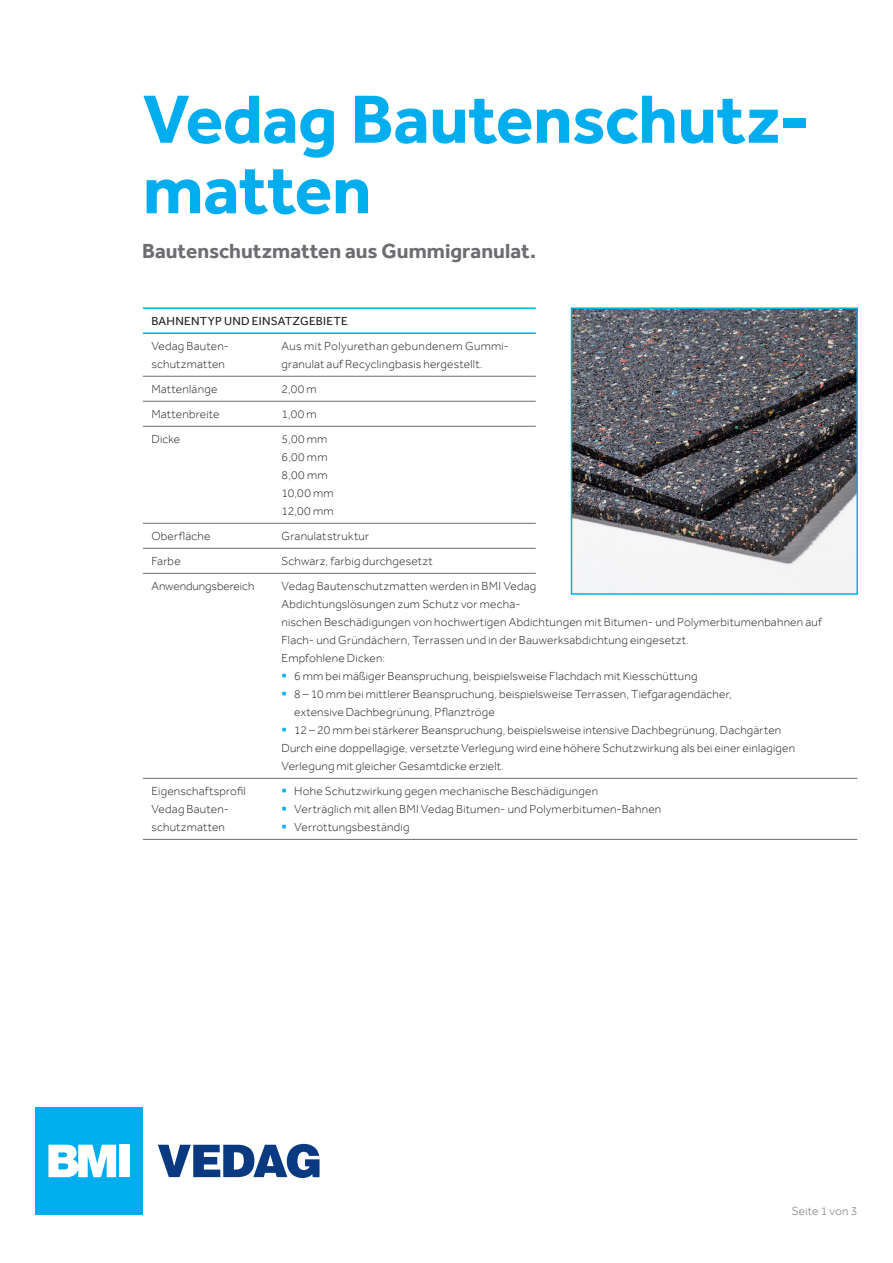
<style>
.page{position:relative;width:893px;height:1263px;background:#fff}
.page>*{position:absolute;margin:0;border:0;box-sizing:border-box;transform-origin:0 0}
.t1{font:700 70.5px/70.5px "Effra";letter-spacing:-.01em;color:#00aeef}
.t2{font:700 21px "Effra";color:#6c6d70}
.t3{font:300 12px/18px "Effra";letter-spacing:.015em;color:#231f20}
.t4{font:12px "Effra";letter-spacing:.02em;color:#231f20}
.t5{font:300 12px "Effra";letter-spacing:-.005em;color:#231f20}
.t6{font:300 12px "Effra";letter-spacing:.015em;color:#6c6d70}
.s1{color:#00aeef}
</style>
<div class="page">
<hr style="left:143px;top:376px;width:130px;height:1px;background:#6c6d70">
<hr style="left:273px;top:376px;width:263px;height:1px;background:#6c6d70">
<hr style="left:143px;top:401px;width:130px;height:1px;background:#6c6d70">
<hr style="left:273px;top:401px;width:263px;height:1px;background:#6c6d70">
<hr style="left:143px;top:523px;width:130px;height:1px;background:#6c6d70">
<hr style="left:273px;top:523px;width:263px;height:1px;background:#6c6d70">
<hr style="left:143px;top:426px;width:130px;height:1px;background:#6c6d70">
<hr style="left:273px;top:426px;width:263px;height:1px;background:#6c6d70">
<hr style="left:143px;top:548px;width:130px;height:1px;background:#6c6d70">
<hr style="left:273px;top:548px;width:263px;height:1px;background:#6c6d70">
<hr style="left:143px;top:307px;width:130px;height:2px;background:#00aeef">
<hr style="left:273px;top:307px;width:263px;height:2px;background:#00aeef">
<hr style="left:143px;top:332px;width:130px;height:2px;background:#00aeef">
<hr style="left:273px;top:332px;width:263px;height:2px;background:#00aeef">
<hr style="left:273px;top:778px;width:263px;height:1px;background:#6c6d70">
<hr style="left:536px;top:778px;width:321px;height:1px;background:#6c6d70">
<hr style="left:273px;top:839px;width:263px;height:1px;background:#6c6d70">
<hr style="left:536px;top:839px;width:321px;height:1px;background:#6c6d70">
<hr style="left:143px;top:778px;width:130px;height:1px;background:#6c6d70">
<hr style="left:143px;top:839px;width:130px;height:1px;background:#6c6d70">
<hr style="left:143px;top:573px;width:130px;height:1px;background:#6c6d70">
<hr style="left:273px;top:573px;width:263px;height:1px;background:#6c6d70">
<div style="left:35px;top:1107px;width:107px;height:107px;background:#00aeef"></div>
<svg style="left:48px;top:1145px;width:68px;height:32px"></svg>
<div style="left:119px;top:1145px;width:10px;height:32px;background:#fff"></div>
<svg style="left:158px;top:1144px;width:162px;height:34px"></svg>
<img style="left:574px;top:310px;width:281px;height:282px">
<div style="left:571px;top:307px;width:287px;height:288px;border:2px solid #00aeef"></div>
<h1 class="t1" style="left:143px;top:83px;width:668px">Vedag Bautenschutz&shy;matten</h1>
<h2 class="t2" style="left:142px;top:239px;width:396px">Bautenschutzmatten aus Gummigranulat.</h2>
<p class="t4" style="left:151px;top:314px;width:198px">BAHNENTYP UND EINSATZGEBIETE</p>
<p class="t3" style="left:151px;top:337px;width:79px">Vedag Bauten&shy;schutzmatten</p>
<p class="t3" style="left:281px;top:337px;width:229px">Aus mit Polyurethan gebundenem Gummi&shy;granulat auf Recyclingbasis hergestellt.</p>
<p class="t3" style="left:151px;top:380px;width:68px">Mattenlänge</p>
<p class="t3" style="left:281px;top:380px;width:37px">2,00 m</p>
<p class="t3" style="left:151px;top:405px;width:70px">Mattenbreite</p>
<p class="t3" style="left:281px;top:405px;width:37px">1,00 m</p>
<p class="t3" style="left:151px;top:430px;width:30px">Dicke</p>
<p class="t3" style="left:281px;top:430px;width:54px">5,00 mm<br>6,00 mm<br>8,00 mm<br>10,00 mm<br>12,00 mm</p>
<p class="t3" style="left:151px;top:527px;width:61px">Oberfläche</p>
<p class="t3" style="left:281px;top:527px;width:89px">Granulatstruktur</p>
<p class="t3" style="left:151px;top:552px;width:31px">Farbe</p>
<p class="t3" style="left:281px;top:552px;width:153px">Schwarz, farbig durchgesetzt</p>
<p class="t5" style="left:151px;top:579px;width:105px">Anwendungsbereich</p>
<p class="t3" style="left:281px;top:577px;width:542px">Vedag Bautenschutzmatten werden in BMI Vedag<br>Abdichtungslösungen zum Schutz vor mecha-<br>nischen Beschädigungen von hochwertigen Abdichtungen mit Bitumen- und Polymerbitumenbahnen auf Flach- und Gründächern, Terrassen und in der Bauwerksabdichtung eingesetzt.<br>Empfohlene Dicken:</p>
<p class="t3" style="left:281px;top:667px;width:417px"><span class="s1">▪</span> 6 mm bei mäßiger Beanspruchung, beispielsweise Flachdach mit Kiesschüttung</p>
<p class="t3" style="left:294px;top:685px;width:439px;text-indent:-13px"><span class="s1">▪</span> 8 – 10 mm bei mittlerer Beanspruchung, beispielsweise Terrassen, Tiefgaragendächer, extensive Dachbegrünung, Pflanztröge</p>
<p class="t3" style="left:281px;top:721px;width:515px"><span class="s1">▪</span> 12 – 20 mm bei stärkerer Beanspruchung, beispielsweise intensive Dachbegrünung, Dachgärten<br>Durch eine doppellagige, versetzte Verlegung wird eine höhere Schutzwirkung als bei einer einlagigen<br>Verlegung mit gleicher Gesamtdicke erzielt.</p>
<p class="t3" style="left:151px;top:782px;width:96px">Eigenschaftsprofil<br>Vedag Bauten&shy;schutzmatten</p>
<p class="t3" style="left:281px;top:782px;width:318px"><span class="s1">▪</span> Hohe Schutzwirkung gegen mechanische Beschädigungen</p>
<p class="t3" style="left:281px;top:800px;width:381px"><span class="s1">▪</span> Verträglich mit allen BMI Vedag Bitumen- und Polymerbitumen-Bahnen</p>
<p class="t3" style="left:281px;top:818px;width:129px"><span class="s1">▪</span> Verrottungsbeständig</p>
<p class="t6" style="left:792px;top:1203px;width:67px">Seite 1 von 3</p>
</div>
